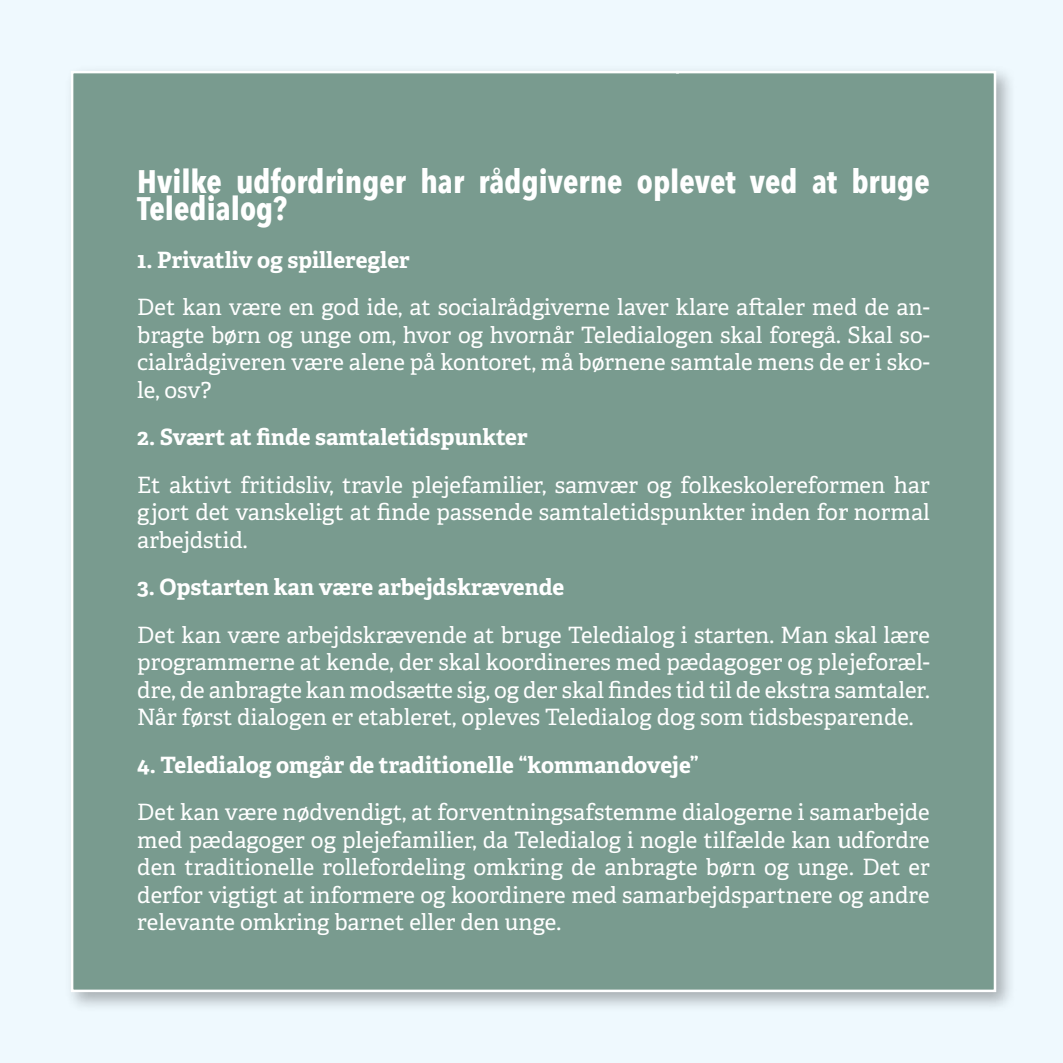
<style>
.page{position:relative;width:1063px;height:1063px;background:#eff9fe}
.page>*{position:absolute;margin:0;border:0;box-sizing:border-box;transform-origin:0 0}
.t1{font:700 32.5px/27.5px "Avenir Next Condensed";color:#fff}
.t2{font:22.5px/27.5px "Adelle";color:#fff;text-align:justify}
.t3{font:700 22.5px "Adelle";color:#fff}
</style>
<div class="page">
<div style="left:64px;top:64px;width:953px;height:949px;background:#000;opacity:.3"></div>
<div style="left:70px;top:70px;width:927px;height:923px;background:#799b8f"></div>
<h1 class="t1" style="left:137px;top:167px;width:794px">Hvilke udfordringer har rådgiverne oplevet ved at bruge<br>Teledialog?</h1>
<p class="t3" style="left:137px;top:243px;width:274px">1. Privatliv og spilleregler</p>
<p class="t2" style="left:137px;top:293px;width:794px">Det kan være en god ide, at socialrådgiverne laver klare aftaler med de an&shy;bragte børn og unge om, hvor og hvornår Teledialogen skal foregå. Skal so&shy;cialrådgiveren være alene på kontoret, må børnene samtale mens de er i sko&shy;le, osv?</p>
<p class="t3" style="left:137px;top:421px;width:392px">2. Svært at finde samtaletidspunkter</p>
<p class="t2" style="left:137px;top:470px;width:794px">Et aktivt fritidsliv, travle plejefamilier, samvær og folkeskolereformen har gjort det vanskeligt at finde passende samtaletidspunkter inden for normal arbejdstid.</p>
<p class="t3" style="left:137px;top:571px;width:428px">3. Opstarten kan være arbejdskrævende</p>
<p class="t2" style="left:137px;top:620px;width:794px">Det kan være arbejdskrævende at bruge Teledialog i starten. Man skal lære programmerne at kende, der skal koordineres med pædagoger og plejeforæl&shy;dre, de anbragte kan modsætte sig, og der skal findes tid til de ekstra samtaler.<br>Når først dialogen er etableret, opleves Teledialog dog som tidsbesparende.</p>
<p class="t3" style="left:137px;top:748px;width:563px">4. Teledialog omgår de traditionelle “kommandoveje”</p>
<p class="t2" style="left:137px;top:798px;width:794px">Det kan være nødvendigt, at forventningsafstemme dialogerne i samarbejde med pædagoger og plejefamilier, da Teledialog i nogle tilfælde kan udfordre den traditionelle rollefordeling omkring de anbragte børn og unge. Det er derfor vigtigt at informere og koordinere med samarbejdspartnere og andre relevante omkring barnet eller den unge.</p>
</div>
